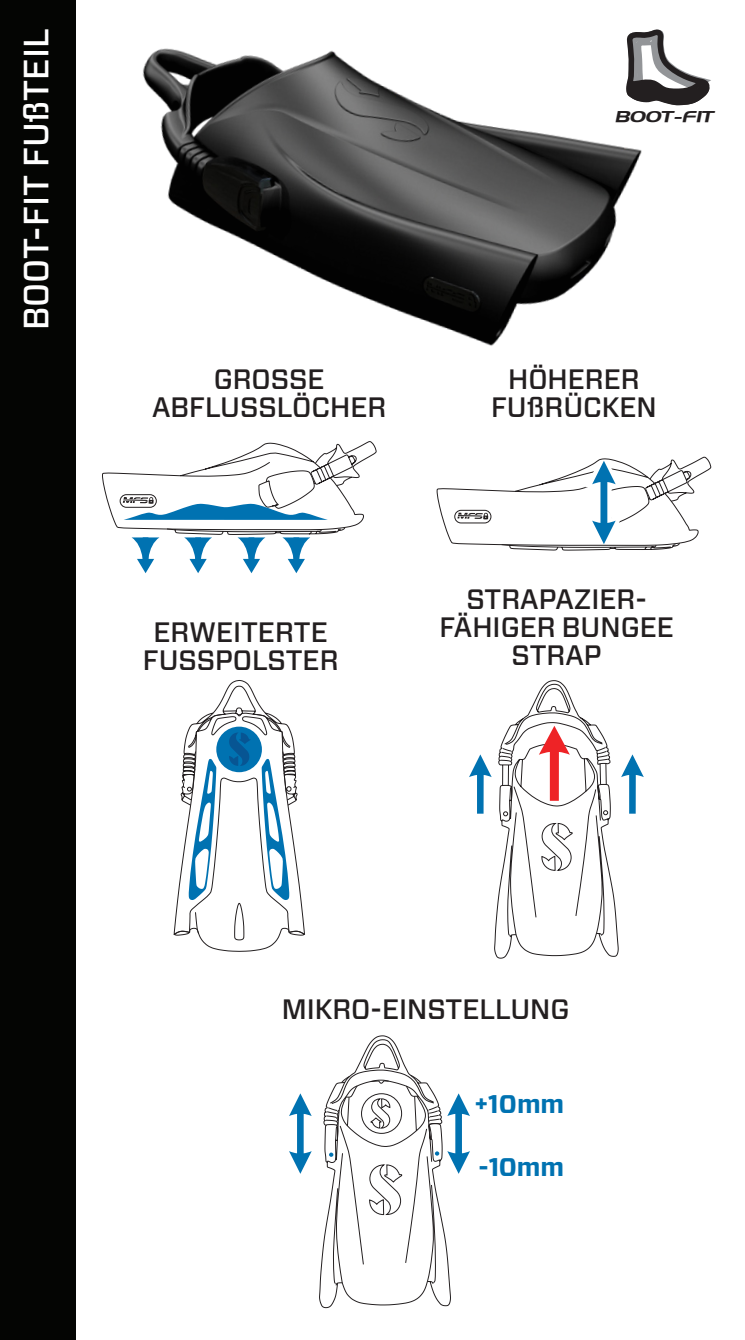
<style>
.page{position:relative;width:745px;height:1340px;background:#fff}
.page>*{position:absolute;margin:0;border:0;box-sizing:border-box;transform-origin:0 0}
.t1{font:500 35px "Forza";color:#fff}
.t2{font:500 28px/28px "Forza";color:#231f20;text-align:center}
.t3{font:700 25.55px "Forza";color:#0072b1}
.t4{font:15.4px "Aero Extended Italic SWFTE";color:#231f20;scale:.96 1}
</style>
<div class="page">
<img style="left:142px;top:48px;width:479px;height:298px">
<svg style="left:621px;top:29px;width:90px;height:165px"></svg>
<svg style="left:102px;top:441px;width:275px;height:132px"></svg>
<svg style="left:436px;top:456px;width:275px;height:95px"></svg>
<svg style="left:173px;top:680px;width:132px;height:271px"></svg>
<svg style="left:469px;top:680px;width:174px;height:278px"></svg>
<div style="left:0;top:0;width:75px;height:1339px;background:#040503"></div>
<svg style="left:289px;top:1093px;width:22px;height:80px"></svg>
<svg style="left:319px;top:1035px;width:150px;height:273px"></svg>
<p class="t1" style="left:13px;top:330px;width:303px;rotate:-90deg">BOOT-FIT FUßTEIL</p>
<p class="t4" style="left:615px;top:107px;width:105px">BOOT-FIT</p>
<p class="t2" style="left:152px;top:365px;width:235px">GROSSE<br>ABFLUSSLÖCHER</p>
<p class="t2" style="left:490px;top:365px;width:167px">HÖHERER<br>FUßRÜCKEN</p>
<p class="t2" style="left:143px;top:618px;width:197px">ERWEITERTE<br>FUSSPOLSTER</p>
<p class="t2" style="left:439px;top:585px;width:236px">STRAPAZIER-<br>FÄHIGER BUNGEE<br>STRAP</p>
<p class="t2" style="left:281px;top:995px;width:289px">MIKRO-EINSTELLUNG</p>
<p class="t3" style="left:474px;top:1087px;width:91px">+10mm</p>
<p class="t3" style="left:478px;top:1150px;width:87px">-10mm</p>
</div>
